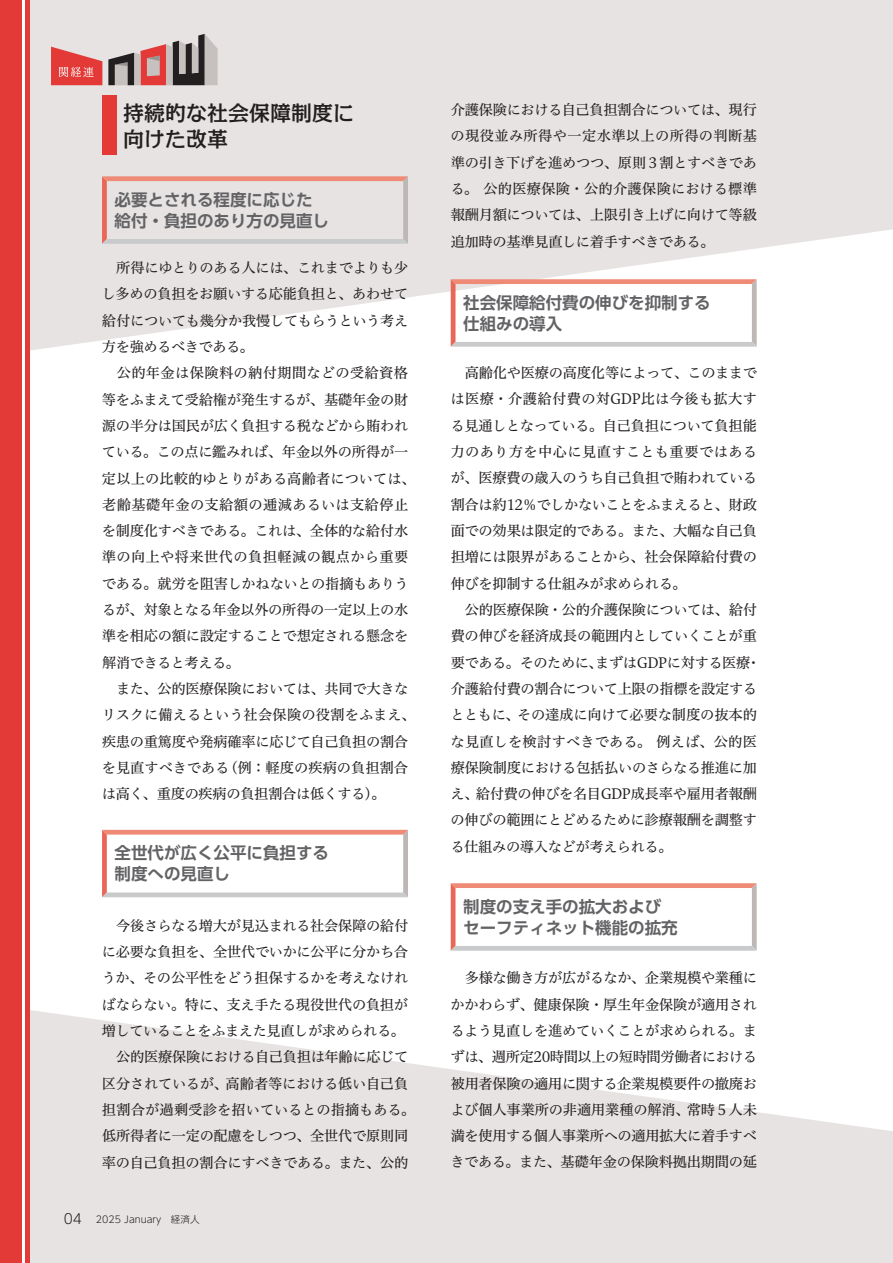
<style>
.page{position:relative;width:893px;height:1263px;background:#fff}
.page>*{position:absolute;margin:0;border:0;box-sizing:border-box;transform-origin:0 0}
.t1{font:500 21px/26.2px "Kakumin Pro";color:#231f20}
.t2{font:700 16.5px/21px "UD Shin Go Pro De";color:#636366}
.t3{font:14.25px/26.2px "Hiragino UD Serif Std W4";letter-spacing:-.02em;color:#231f20}
.t4{font:300 9.6px "UD Shin Go Pro";color:#231f20}
.s1{font-size:13.8px}
</style>
<div class="page">
<svg style="left:30px;top:0;width:863px;height:350px;background:#e9e6e5"></svg>
<svg style="left:108px;top:34px;width:110px;height:51px;background:#a78e8e"></svg>
<svg style="left:51px;top:47px;width:51px;height:38px;background:#e56462"></svg>
<svg style="left:30px;top:1010px;width:863px;height:253px;fill:#e6e3e2"></svg>
<div style="left:0;top:0;width:21px;height:1263px;background:#e33a38"></div>
<hr style="left:26px;top:0;width:4px;height:1263px;background:#e33a38">
<div style="left:102px;top:95px;width:14px;height:59px;background:#e33a38"></div>
<svg style="left:102px;top:176px;width:306px;height:68px;background:#e3d8d6"></svg>
<svg style="left:102px;top:830px;width:306px;height:67px"></svg>
<svg style="left:451px;top:883px;width:306px;height:68px"></svg>
<svg style="left:451px;top:279px;width:306px;height:68px"></svg>
<h1 class="t1" style="left:102px;top:98px;width:253px">　持続的な社会保障制度に　向けた改革</h1>
<p class="t2" style="left:115px;top:189px;width:216px">必要とされる程度に応じた給付・負担のあり方の見直し</p>
<p class="t3" style="left:102px;top:254px;width:315px">　所得にゆとりのある人には、これまでよりも少し多めの負担をお願いする応能負担と、あわせて給付についても幾分か我慢してもらうという考え方を強めるべきである。<br>　公的年金は保険料の納付期間などの受給資格等をふまえて受給権が発生するが、基礎年金の財源の半分は国民が広く負担する税などから賄われている。この点に鑑みれば、年金以外の所得が一定以上の比較的ゆとりがある高齢者については、老齢基礎年金の支給額の逓減あるいは支給停止を制度化すべきである。これは、全体的な給付水準の向上や将来世代の負担軽減の観点から重要である。就労を阻害しかねないとの指摘もありうるが、対象となる年金以外の所得の一定以上の水準を相応の額に設定することで想定される懸念を解消できると考える。<br>　また、公的医療保険においては、共同で大きなリスクに備えるという社会保険の役割をふまえ、疾患の重篤度や発病確率に応じて自己負担の割合を見直すべきである（例：軽度の疾病の負担割合は高く、重度の疾病の負担割合は低くする）。</p>
<p class="t2" style="left:115px;top:842px;width:216px">全世代が広く公平に負担する制度への見直し</p>
<p class="t3" style="left:102px;top:911px;width:315px">　今後さらなる増大が見込まれる社会保障の給付に必要な負担を、全世代でいかに公平に分かち合うか、その公平性をどう担保するかを考えなければならない。特に、支え手たる現役世代の負担が増していることをふまえた見直しが求められる。　公的医療保険における自己負担は年齢に応じて区分されているが、高齢者等における低い自己負担割合が過剰受診を招いているとの指摘もある。低所得者に一定の配慮をしつつ、全世代で原則同率の自己負担の割合にすべきである。また、公的</p>
<p class="t4" style="left:64px;top:1211px;width:137px"><span class="s1">04　</span>2025 January　経済人</p>
<p class="t3" style="left:450px;top:96px;width:308px;text-align:justify">介護保険における自己負担割合については、現行の現役並み所得や一定水準以上の所得の判断基準の引き下げを進めつつ、原則３割とすべきである。 公的医療保険・公的介護保険における標準報酬月額については、上限引き上げに向けて等級追加時の基準見直しに着手すべきである。</p>
<p class="t2" style="left:463px;top:292px;width:249px">社会保障給付費の伸びを抑制する仕組みの導入</p>
<p class="t3" style="left:450px;top:359px;width:312px">　高齢化や医療の高度化等によって、このままでは医療・介護給付費の対GDP比は今後も拡大する見通しとなっている。自己負担について負担能力のあり方を中心に見直すことも重要ではあるが、医療費の歳入のうち自己負担で賄われている割合は約12％でしかないことをふまえると、財政面での効果は限定的である。また、大幅な自己負担増には限界があることから、社会保障給付費の伸びを抑制する仕組みが求められる。<br>　公的医療保険・公的介護保険については、給付費の伸びを経済成長の範囲内としていくことが重要である。そのために、まずはGDPに対する医療・介護給付費の割合について上限の指標を設定するとともに、その達成に向けて必要な制度の抜本的な見直しを検討すべきである。 例えば、公的医療保険制度における包括払いのさらなる推進に加え、給付費の伸びを名目GDP成長率や雇用者報酬の伸びの範囲にとどめるために診療報酬を調整する仕組みの導入などが考えられる。</p>
<p class="t2" style="left:463px;top:896px;width:216px">制度の支え手の拡大およびセーフティネット機能の拡充</p>
<p class="t3" style="left:450px;top:964px;width:308px;text-align:justify">　多様な働き方が広がるなか、企業規模や業種にかかわらず、健康保険・厚生年金保険が適用されるよう見直しを進めていくことが求められる。まずは、週所定20時間以上の短時間労働者における被用者保険の適用に関する企業規模要件の撤廃および個人事業所の非適用業種の解消、常時５人未満を使用する個人事業所への適用拡大に着手すべきである。また、基礎年金の保険料拠出期間の延</p>
</div>
